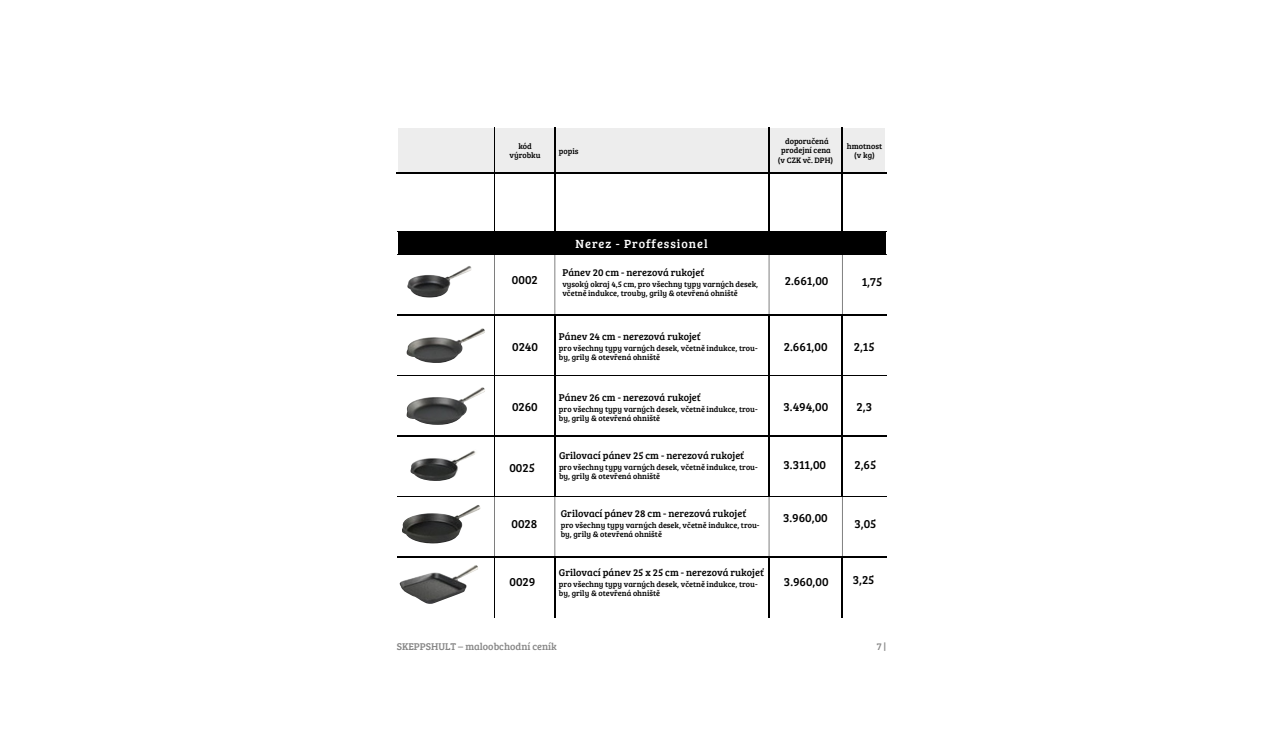
<style>
.page{position:relative;width:1283px;height:743px;background:#fff}
.page>*{position:absolute;margin:0;border:0;box-sizing:border-box;transform-origin:0 0}
.t1{font:12.15px "Bree Serif";color:#000}
.t2{font:12.15px "Bree Serif";letter-spacing:.08em;color:#fff}
.t3{font:10.2px "Bree Serif";color:#000}
.t4{font:10.2px "Bree Serif";color:#878787}
.t5{font:8.1px/9.1px "Bree Serif";color:#000}
</style>
<div class="page">
<div style="left:397px;top:232px;width:489px;height:23px;background:#000"></div>
<svg style="left:397px;top:232px;width:1px;height:22px"></svg>
<hr style="left:494px;top:174px;width:1px;height:57px;background:#000">
<hr style="left:554px;top:174px;width:1px;height:57px;background:#000">
<hr style="left:768px;top:174px;width:1px;height:57px;background:#000">
<hr style="left:842px;top:174px;width:1px;height:57px;background:#000">
<hr style="left:494px;top:255px;width:1px;height:60px;background:#000">
<hr style="left:554px;top:255px;width:1px;height:60px;background:#000">
<hr style="left:768px;top:255px;width:1px;height:60px;background:#000">
<hr style="left:842px;top:255px;width:1px;height:60px;background:#000">
<hr style="left:494px;top:315px;width:1px;height:60px;background:#000">
<hr style="left:554px;top:315px;width:1px;height:60px;background:#000">
<hr style="left:768px;top:315px;width:1px;height:60px;background:#000">
<hr style="left:842px;top:315px;width:1px;height:60px;background:#000">
<hr style="left:397px;top:375px;width:97px;height:1px;background:#000">
<hr style="left:494px;top:375px;width:61px;height:1px;background:#000">
<hr style="left:494px;top:376px;width:1px;height:60px;background:#000">
<hr style="left:555px;top:375px;width:214px;height:1px;background:#000">
<hr style="left:554px;top:376px;width:1px;height:60px;background:#000">
<hr style="left:769px;top:375px;width:73px;height:1px;background:#000">
<hr style="left:768px;top:376px;width:1px;height:60px;background:#000">
<hr style="left:842px;top:375px;width:44px;height:1px;background:#000">
<hr style="left:842px;top:376px;width:1px;height:60px;background:#000">
<hr style="left:397px;top:436px;width:97px;height:1px;background:#000">
<hr style="left:494px;top:436px;width:61px;height:1px;background:#000">
<hr style="left:494px;top:436px;width:1px;height:60px;background:#000">
<hr style="left:555px;top:436px;width:214px;height:1px;background:#000">
<hr style="left:554px;top:436px;width:1px;height:60px;background:#000">
<hr style="left:769px;top:436px;width:73px;height:1px;background:#000">
<hr style="left:768px;top:436px;width:1px;height:60px;background:#000">
<hr style="left:842px;top:436px;width:44px;height:1px;background:#000">
<hr style="left:842px;top:436px;width:1px;height:60px;background:#000">
<hr style="left:397px;top:496px;width:97px;height:1px;background:#000">
<hr style="left:494px;top:496px;width:61px;height:1px;background:#000">
<hr style="left:494px;top:497px;width:1px;height:60px;background:#000">
<hr style="left:555px;top:496px;width:214px;height:1px;background:#000">
<hr style="left:554px;top:497px;width:1px;height:60px;background:#000">
<hr style="left:769px;top:496px;width:73px;height:1px;background:#000">
<hr style="left:768px;top:497px;width:1px;height:60px;background:#000">
<hr style="left:842px;top:496px;width:44px;height:1px;background:#000">
<hr style="left:842px;top:497px;width:1px;height:60px;background:#000">
<hr style="left:397px;top:557px;width:97px;height:1px;background:#000">
<hr style="left:494px;top:557px;width:61px;height:1px;background:#000">
<hr style="left:494px;top:557px;width:1px;height:60px;background:#000">
<hr style="left:555px;top:557px;width:214px;height:1px;background:#000">
<hr style="left:554px;top:557px;width:1px;height:60px;background:#000">
<hr style="left:769px;top:557px;width:73px;height:1px;background:#000">
<hr style="left:768px;top:557px;width:1px;height:60px;background:#000">
<hr style="left:842px;top:557px;width:44px;height:1px;background:#000">
<hr style="left:842px;top:557px;width:1px;height:60px;background:#000">
<hr style="left:397px;top:231px;width:97px;height:1px;background:#000">
<hr style="left:494px;top:231px;width:61px;height:1px;background:#000">
<hr style="left:555px;top:231px;width:214px;height:1px;background:#000">
<hr style="left:769px;top:231px;width:73px;height:1px;background:#000">
<hr style="left:842px;top:231px;width:44px;height:1px;background:#000">
<hr style="left:397px;top:315px;width:97px;height:1px;background:#000">
<hr style="left:494px;top:315px;width:61px;height:1px;background:#000">
<hr style="left:555px;top:315px;width:214px;height:1px;background:#000">
<hr style="left:769px;top:315px;width:73px;height:1px;background:#000">
<hr style="left:842px;top:315px;width:44px;height:1px;background:#000">
<img style="left:406px;top:328px;width:79px;height:35px">
<img style="left:406px;top:387px;width:79px;height:38px">
<img style="left:410px;top:450px;width:66px;height:31px">
<div style="left:396px;top:127px;width:490px;height:46px;background:#ededed"></div>
<hr style="left:396px;top:127px;width:98px;height:1px;background:#fff">
<hr style="left:396px;top:127px;width:1px;height:46px;background:#fff">
<hr style="left:494px;top:127px;width:61px;height:1px;background:#fff">
<hr style="left:555px;top:127px;width:214px;height:1px;background:#fff">
<hr style="left:769px;top:127px;width:73px;height:1px;background:#fff">
<hr style="left:842px;top:127px;width:44px;height:1px;background:#fff">
<hr style="left:494px;top:127px;width:1px;height:46px;background:#000">
<hr style="left:554px;top:127px;width:1px;height:46px;background:#000">
<hr style="left:768px;top:127px;width:1px;height:46px;background:#000">
<hr style="left:841px;top:127px;width:1px;height:46px;background:#000">
<hr style="left:396px;top:173px;width:98px;height:1px;background:#000">
<hr style="left:494px;top:173px;width:61px;height:1px;background:#000">
<hr style="left:555px;top:173px;width:214px;height:1px;background:#000">
<hr style="left:769px;top:173px;width:73px;height:1px;background:#000">
<hr style="left:842px;top:173px;width:44px;height:1px;background:#000">
<img style="left:402px;top:505px;width:78px;height:38px">
<img style="left:399px;top:565px;width:79px;height:38px">
<img style="left:407px;top:266px;width:65px;height:31px">
<h1 class="t5" style="left:509px;top:141px;width:33px;text-align:center">kód výrobku</h1>
<p class="t5" style="left:559px;top:146px;width:21px">popis</p>
<p class="t5" style="left:781px;top:136px;width:51px;text-align:center">doporučená prodejní cena</p>
<p class="t5" style="left:778px;top:155px;width:57px">(v CZK vč. DPH)</p>
<p class="t5" style="left:847px;top:141px;width:37px;text-align:center">hmotnost (v kg)</p>
<p class="t2" style="left:575px;top:235px;width:134px">Nerez - Proffessionel</p>
<h1 class="t1" style="left:512px;top:271px;width:27px">0002</h1>
<h1 class="t1" style="left:512px;top:337px;width:27px">0240</h1>
<p class="t1" style="left:512px;top:398px;width:27px">0260</p>
<p class="t1" style="left:509px;top:459px;width:27px">0025</p>
<p class="t1" style="left:511px;top:514px;width:27px">0028</p>
<h1 class="t1" style="left:509px;top:573px;width:27px">0029</h1>
<h1 class="t3" style="left:562px;top:265px;width:143px">Pánev 20 cm - nerezová rukojeť</h1>
<h1 class="t5" style="left:562px;top:279px;width:197px">vysoký okraj 4,5 cm, pro všechny typy varných desek, včetně indukce, trouby, grily &amp; otevřená ohniště</h1>
<h2 class="t1" style="left:784px;top:272px;width:45px">2.661,00</h2>
<h2 class="t1" style="left:861px;top:273px;width:22px">1,75</h2>
<p class="t3" style="left:559px;top:329px;width:143px">Pánev 24 cm - nerezová rukojeť</p>
<p class="t5" style="left:559px;top:343px;width:200px">pro všechny typy varných desek, včetně indukce, trou&shy;by, grily &amp; otevřená ohniště</p>
<h1 class="t3" style="left:559px;top:390px;width:143px">Pánev 26 cm - nerezová rukojeť</h1>
<h1 class="t5" style="left:559px;top:404px;width:200px">pro všechny typy varných desek, včetně indukce, trou&shy;by, grily &amp; otevřená ohniště</h1>
<p class="t3" style="left:559px;top:448px;width:186px">Grilovací pánev 25 cm - nerezová rukojeť</p>
<p class="t5" style="left:559px;top:462px;width:200px">pro všechny typy varných desek, včetně indukce, trou&shy;by, grily &amp; otevřená ohniště</p>
<p class="t3" style="left:561px;top:506px;width:187px">Grilovací pánev 28 cm - nerezová rukojeť</p>
<p class="t5" style="left:561px;top:520px;width:200px">pro všechny typy varných desek, včetně indukce, trou&shy;by, grily &amp; otevřená ohniště</p>
<p class="t1" style="left:784px;top:337px;width:45px">2.661,00</p>
<h1 class="t1" style="left:853px;top:337px;width:22px">2,15</h1>
<h1 class="t1" style="left:783px;top:398px;width:46px">3.494,00</h1>
<h1 class="t1" style="left:856px;top:398px;width:17px">2,3</h1>
<p class="t1" style="left:783px;top:455px;width:44px">3.311,00</p>
<h1 class="t1" style="left:854px;top:455px;width:23px">2,65</h1>
<p class="t1" style="left:783px;top:509px;width:46px">3.960,00</p>
<p class="t1" style="left:854px;top:514px;width:23px">3,05</p>
<h1 class="t3" style="left:559px;top:564px;width:206px">Grilovací pánev 25 x 25 cm - nerezová rukojeť</h1>
<h1 class="t5" style="left:559px;top:578px;width:200px">pro všechny typy varných desek, včetně indukce, trou&shy;by, grily &amp; otevřená ohniště</h1>
<h1 class="t1" style="left:784px;top:573px;width:46px">3.960,00</h1>
<h1 class="t1" style="left:852px;top:571px;width:23px">3,25</h1>
<p class="t4" style="left:397px;top:639px;width:162px">SKEPPSHULT – maloobchodní ceník</p>
<h1 class="t4" style="left:876px;top:639px;width:11px">7|</h1>
</div>
